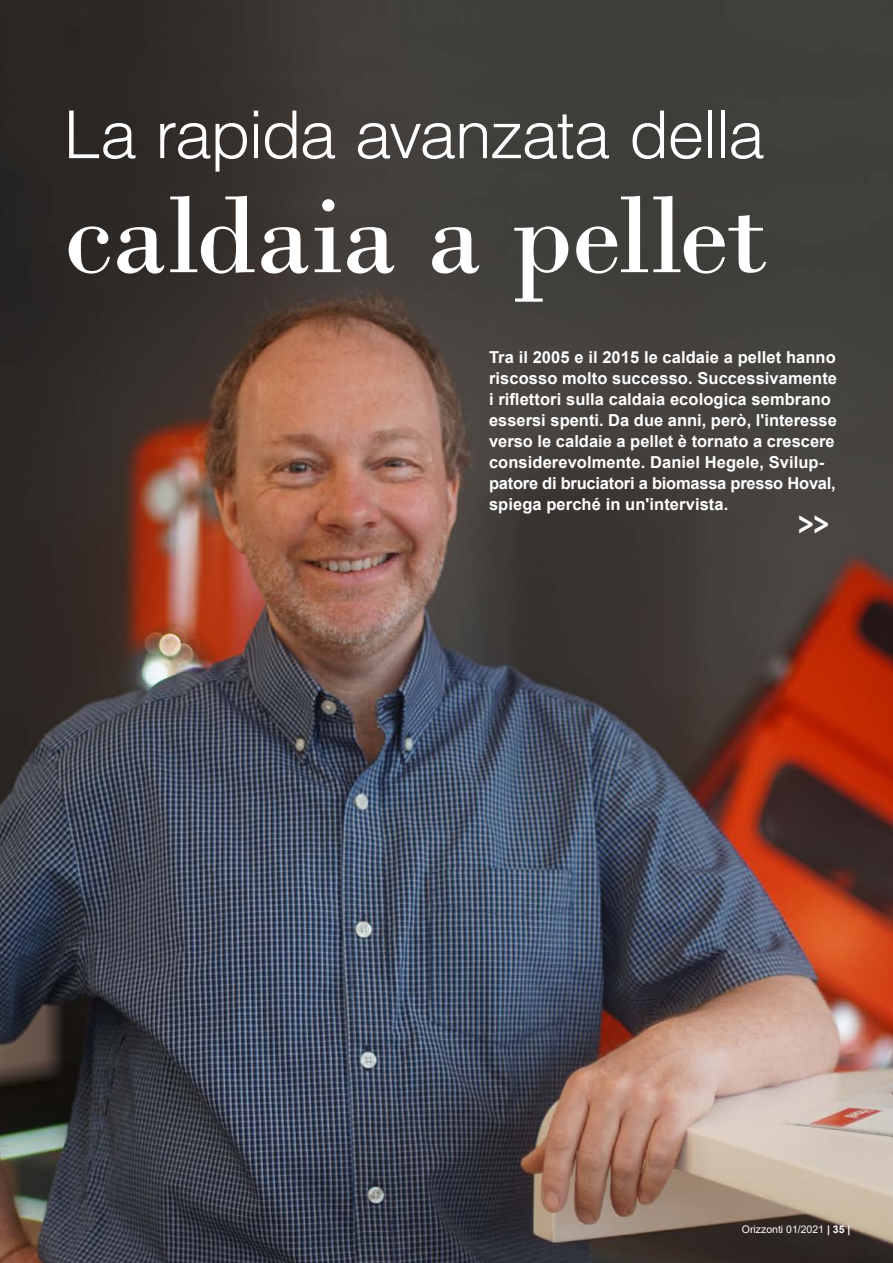
<style>
.page{position:relative;width:893px;height:1263px;background:#fff}
.page>*{position:absolute;margin:0;border:0;box-sizing:border-box;transform-origin:0 0}
.t1{font:115.5px "Bodoni";letter-spacing:-.015em;color:#fff}
.t2{font:300 66px "Helvetica";letter-spacing:-.03em;color:#fff}
.t3{font:700 33px "Arial Narrow";color:#fff}
.t4{font:700 16.5px/21px "Arial";letter-spacing:.005em;color:#fff}
.t5{font:10.5px "Arial";color:#fff}
.s1{font-weight:700}
</style>
<div class="page">
<img style="left:0;top:0;width:893px;height:1263px">
<h2 class="t2" style="left:64px;top:94px;width:703px">La rapida avanzata della</h2>
<h1 class="t1" style="left:64px;top:166px;width:707px">caldaia a pellet</h1>
<p class="t4" style="left:489px;top:346px;width:350px">Tra il 2005 e il 2015 le caldaie a pellet hanno riscosso molto successo. Successivamente i riflettori sulla caldaia ecologica sembrano essersi spenti. Da due anni, però, l'interesse verso le caldaie a pellet è tornato a crescere considerevolmente. Daniel Hegele, Svilup‑ patore di bruciatori a biomassa presso Hoval, spiega perché in un'intervista.</p>
<h3 class="t3" style="left:798px;top:499px;width:32px">&gt;&gt;</h3>
<p class="t5" style="left:742px;top:1222px;width:110px">Orizzonti 01/2021 <span class="s1">| 35 |</span></p>
</div>
